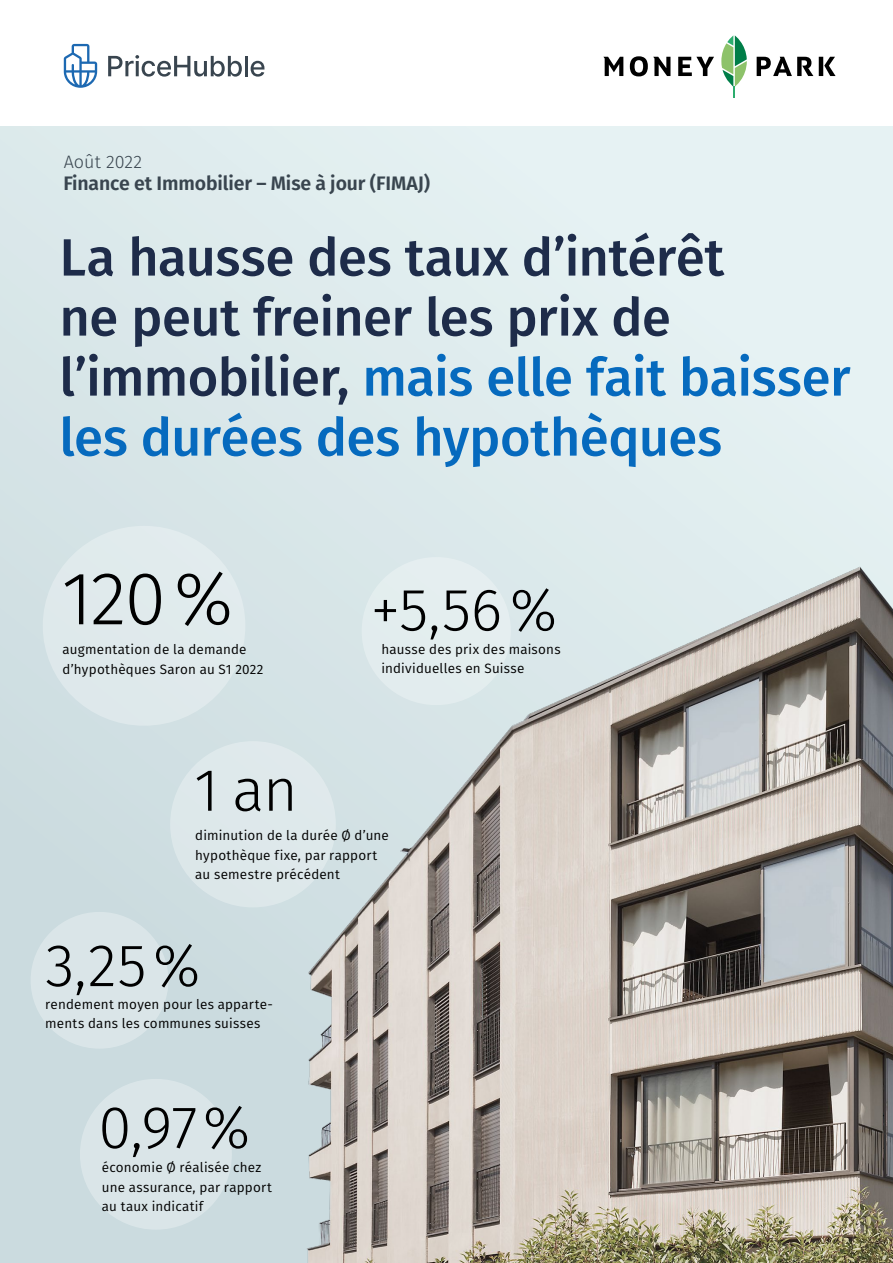
<style>
.page{position:relative;width:893px;height:1263px;background:#fff}
.page>*{position:absolute;margin:0;border:0;box-sizing:border-box;transform-origin:0 0}
.t1{font:300 75px "Fira Sans";color:#000}
.t2{font:300 60px "Fira Sans";letter-spacing:-.01em;color:#000}
.t3{font:500 52.5px/60px "Fira Sans";letter-spacing:-.01em;color:#1e2c4a}
.t4{font:600 19.5px "Fira Sans";letter-spacing:-.005em;color:#39454f}
.t5{font:300 18px "Fira Sans";color:#39454f}
.t6{font:13.5px/19.5px "Fira Sans";letter-spacing:.015em;color:#000}
.s1{color:#066abe}
</style>
<div class="page">
<div style="left:0;top:127px;width:893px;height:1136px;background:linear-gradient(to right,#d2e1e4,#e9f4f5)"></div>
<img style="left:261px;top:563px;width:632px;height:700px">
<svg style="left:64px;top:44px;width:33px;height:44px"></svg>
<svg style="left:108px;top:55px;width:134px;height:22px"></svg>
<hr style="left:245px;top:56px;width:3px;height:20px;background:#39454f">
<svg style="left:251px;top:61px;width:13px;height:16px"></svg>
<div style="left:80px;top:1079px;width:152px;height:151px;background:#dae5e8;border-radius:50%"></div>
<div style="left:362px;top:557px;width:149px;height:148px;background:#e3eeee;border-radius:50%"></div>
<div style="left:31px;top:912px;width:137px;height:137px;background:#dae5e8;border-radius:50%"></div>
<div style="left:43px;top:526px;width:202px;height:200px;background:#e0eaec;border-radius:50%"></div>
<div style="left:170px;top:741px;width:166px;height:166px;background:#dee8eb;border-radius:50%"></div>
<svg style="left:603px;top:35px;width:233px;height:63px"></svg>
<h3 class="t5" style="left:64px;top:149px;width:80px">Août 2022</h3>
<h3 class="t4" style="left:63px;top:167px;width:368px">Finance et Immobilier – Mise à jour (FIMAJ)</h3>
<h3 class="t3" style="left:60px;top:225px;width:793px">La hausse des taux dʼintérêt<br>ne peut freiner les prix de lʼimmobilier, <span class="s1">mais elle fait baisser les durées des hypothèques</span></h3>
<h1 class="t1" style="left:61px;top:545px;width:173px">120%</h1>
<p class="t6" style="left:63px;top:639px;width:203px">augmentation de la demande dʼhypothèques Saron au S1 2022</p>
<h2 class="t2" style="left:371px;top:567px;width:188px">+5,56%</h2>
<p class="t6" style="left:381px;top:639px;width:181px">hausse des prix des maisons individuelles en Suisse</p>
<h2 class="t2" style="left:194px;top:747px;width:105px">1 an</h2>
<p class="t6" style="left:195px;top:825px;width:195px">diminution de la durée Ø dʼune hypothèque fixe, par rapport au semestre précédent</p>
<h2 class="t2" style="left:45px;top:922px;width:157px">3,25%</h2>
<p class="t6" style="left:45px;top:994px;width:229px">rendement moyen pour les apparte&shy;ments dans les communes suisses</p>
<h2 class="t2" style="left:98px;top:1084px;width:153px">0,97%</h2>
<p class="t6" style="left:102px;top:1157px;width:172px">économie Ø réalisée chez une assurance, par rapport au taux indicatif</p>
</div>
